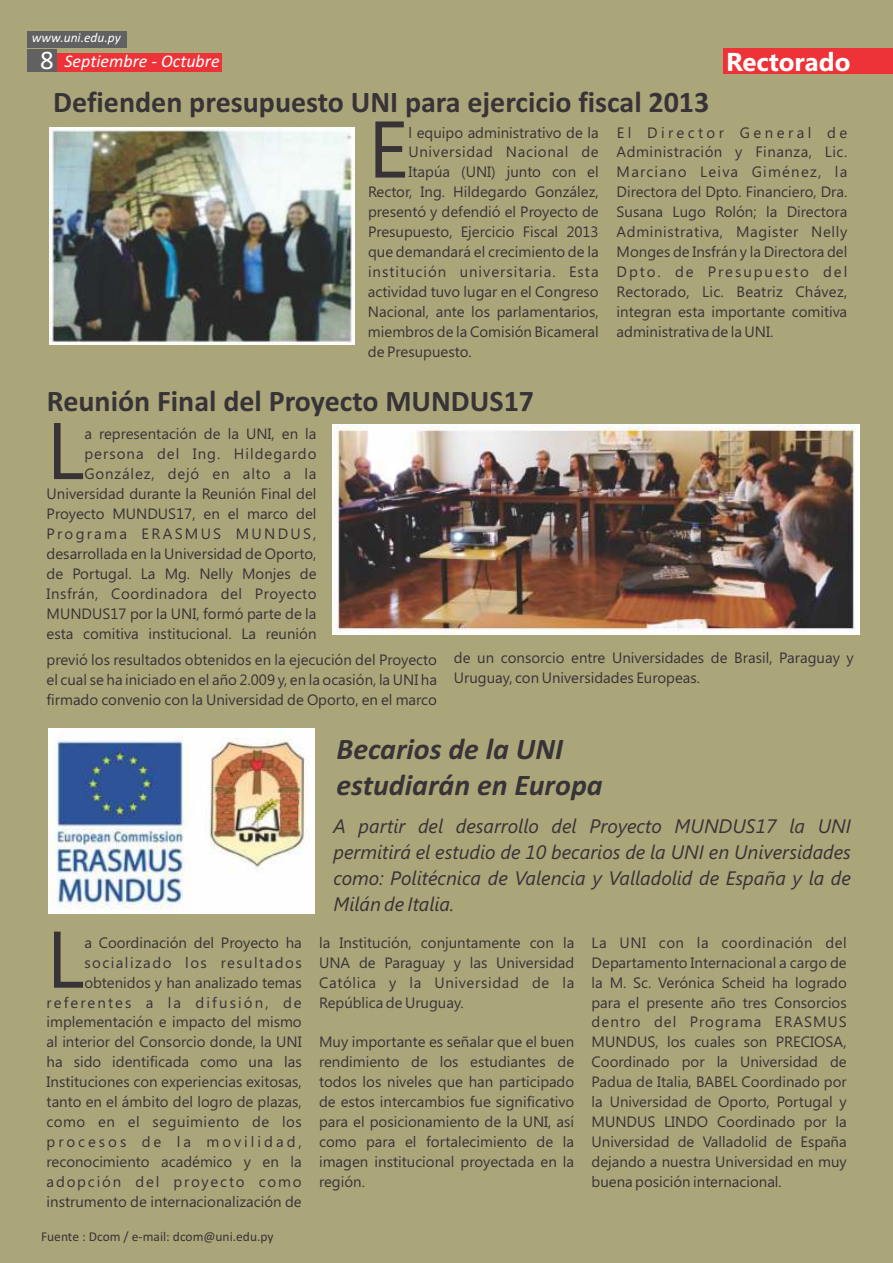
<style>
.page{position:relative;width:893px;height:1263px;background:#aba67a}
.page>*{position:absolute;margin:0;border:0;box-sizing:border-box;transform-origin:0 0}
.t1{font:80.1px "Segoe UI";color:#383336}
.t2{font:700 30px "Calibri";color:#383336}
.t3{font:italic 700 30px/36.6px "Calibri";color:#383336}
.t4{font:27px "Calibri";color:#fff}
.t5{font:700 25.8px "Segoe UI";color:#fff}
.t6{font:italic 19.5px/26px "Segoe UI";color:#383336;text-align:justify}
.t7{font:italic 18px "Calibri";color:#fff}
.t8{font:15px/20px "Segoe UI";color:#383336;text-align:justify}
.t9{font:15px/20px "Segoe UI";letter-spacing:.025em;color:#383336}
.t10{font:15px "Segoe UI";letter-spacing:.065em;color:#383336}
.t11{font:15px "Segoe UI";letter-spacing:.035em;color:#383336}
.t12{font:15px "Segoe UI";letter-spacing:.075em;color:#383336}
.t13{font:13.5px "Calibri";color:#383336}
.t14{font:italic 13.5px "Calibri";color:#fff}
</style>
<div class="page">
<div style="left:28px;top:53px;width:194px;height:18px;background:#ed3338"></div>
<div style="left:28px;top:49px;width:29px;height:23px;background:#616161"></div>
<div style="left:27px;top:31px;width:100px;height:16px;background:#616161"></div>
<img style="left:332px;top:425px;width:528px;height:209px">
<img style="left:49px;top:729px;width:266px;height:184px">
<div style="left:723px;top:48px;width:170px;height:26px;background:#ed3338"></div>
<img style="left:49px;top:128px;width:305px;height:216px">
<p class="t14" style="left:32px;top:32px;width:90px">www.uni.edu.py</p>
<p class="t7" style="left:64px;top:54px;width:157px">Septiembre - Octubre</p>
<h3 class="t4" style="left:40px;top:49px;width:15px">8</h3>
<h2 class="t2" style="left:53px;top:89px;width:658px">Defienden presupuesto UNI para ejercicio fiscal 2013</h2>
<h3 class="t5" style="left:726px;top:52px;width:126px">Rectorado</h3>
<h1 class="t1" style="left:368px;top:119px;width:42px">E</h1>
<p class="t8" style="left:409px;top:124px;width:440px">l equipo administrativo de la E l D i r e c t o r G e n e r a l d e</p>
<p class="t11" style="left:409px;top:147px;width:440px">Universidad Nacional de Administración y Finanza, Lic.</p>
<p class="t12" style="left:409px;top:166px;width:440px">Itapúa (UNI) junto con el Marciano Leiva Giménez, la</p>
<p class="t8" style="left:368px;top:183px;width:481px">Rector, Ing. Hildegardo González, Directora del Dpto. Financiero, Dra.</p>
<p class="t8" style="left:368px;top:203px;width:481px">presentó y defendió el Proyecto de Susana Lugo Rolón; la Directora</p>
<p class="t8" style="left:368px;top:223px;width:481px">Presupuesto, Ejercicio Fiscal 2013 Administrativa, Magister Nelly</p>
<p class="t8" style="left:368px;top:243px;width:481px">que demandará el crecimiento de la Monges de Insfrán y la Directora del</p>
<p class="t10" style="left:368px;top:266px;width:481px">institución universitaria. Esta Dpto. de Presupuesto del</p>
<p class="t8" style="left:368px;top:283px;width:481px">actividad tuvo lugar en el Congreso Rectorado, Lic. Beatriz Chávez,</p>
<p class="t8" style="left:368px;top:303px;width:481px">Nacional, ante los parlamentarios, integran esta importante comitiva</p>
<p class="t8" style="left:368px;top:323px;width:407px">miembros de la Comisión Bicameral administrativa de la UNI.</p>
<p class="t8" style="left:368px;top:343px;width:105px">de Presupuesto.</p>
<h2 class="t2" style="left:47px;top:389px;width:489px">Reunión Final del Proyecto MUNDUS17</h2>
<h1 class="t1" style="left:47px;top:421px;width:39px">L</h1>
<p class="t9" style="left:84px;top:425px;width:234px">a representación de la UNI, en la persona del Ing. Hildegardo</p>
<p class="t8" style="left:47px;top:465px;width:271px;text-indent:38px">González, dejó en alto a la Universidad durante la Reunión Final del Proyecto MUNDUS17, en el marco del Programa ERASMUS MUNDUS, desarrollada en la Universidad de Oporto, de Portugal. La Mg. Nelly Monjes de Insfrán, Coordinadora del Proyecto MUNDUS17 por la UNI, formó parte de la esta comitiva institucional. La reunión</p>
<p class="t8" style="left:47px;top:651px;width:392px">previó los resultados obtenidos en la ejecución del Proyecto el cual se ha iniciado en el año 2.009 y, en la ocasión, la UNI ha firmado convenio con la Universidad de Oporto, en el marco</p>
<p class="t8" style="left:454px;top:649px;width:401px">de un consorcio entre Universidades de Brasil, Paraguay y<br>Uruguay, con Universidades Europeas.</p>
<h2 class="t3" style="left:336px;top:733px;width:268px">Becarios de la UNI estudiarán en Europa</h2>
<h3 class="t6" style="left:333px;top:815px;width:519px">A partir del desarrollo del Proyecto MUNDUS17 la UNI permitirá el estudio de 10 becarios de la UNI en Universidades como: Politécnica de Valencia y Valladolid de España y la de Milán de Italia.</h3>
<h1 class="t1" style="left:47px;top:929px;width:39px">L</h1>
<p class="t8" style="left:84px;top:934px;width:764px">a Coordinación del Proyecto ha la Institución, conjuntamente con la La UNI con la coordinación del socializado los resultados UNA de Paraguay y las Universidad Departamento Internacional a cargo de</p>
<p class="t8" style="left:47px;top:974px;width:802px;text-indent:38px">obtenidos y han analizado temas Católica y la Universidad de la la M. Sc. Verónica Scheid ha logrado referentes a la difusión, de República de Uruguay.</p>
<p class="t8" style="left:592px;top:994px;width:257px">para el presente año tres Consorcios</p>
<p class="t8" style="left:47px;top:1013px;width:257px">implementación e impacto del mismo</p>
<p class="t8" style="left:47px;top:1013px;width:802px;text-indent:545px">dentro del Programa ERASMUS al interior del Consorcio donde, la UNI Muy importante es señalar que el buen MUNDUS, los cuales son PRECIOSA, ha sido identificada como una las rendimiento de los estudiantes de Coordinado por la Universidad de Instituciones con experiencias exitosas, todos los niveles que han participado Padua de Italia, BABEL Coordinado por tanto en el ámbito del logro de plazas, de estos intercambios fue significativo la Universidad de Oporto, Portugal y como en el seguimiento de los para el posicionamiento de la UNI, así MUNDUS LINDO Coordinado por la p r o c e s o s d e l a m o v i l i d a d , como para el fortalecimiento de la Universidad de Valladolid de España reconocimiento académico y en la imagen institucional proyectada en la dejando a nuestra Universidad en muy adopción del proyecto como región.</p>
<p class="t8" style="left:592px;top:1173px;width:192px">buena posición internacional.</p>
<p class="t8" style="left:47px;top:1193px;width:257px">instrumento de internacionalización de</p>
<p class="t13" style="left:41px;top:1231px;width:234px">Fuente : Dcom / e-mail: dcom@uni.edu.py</p>
</div>
